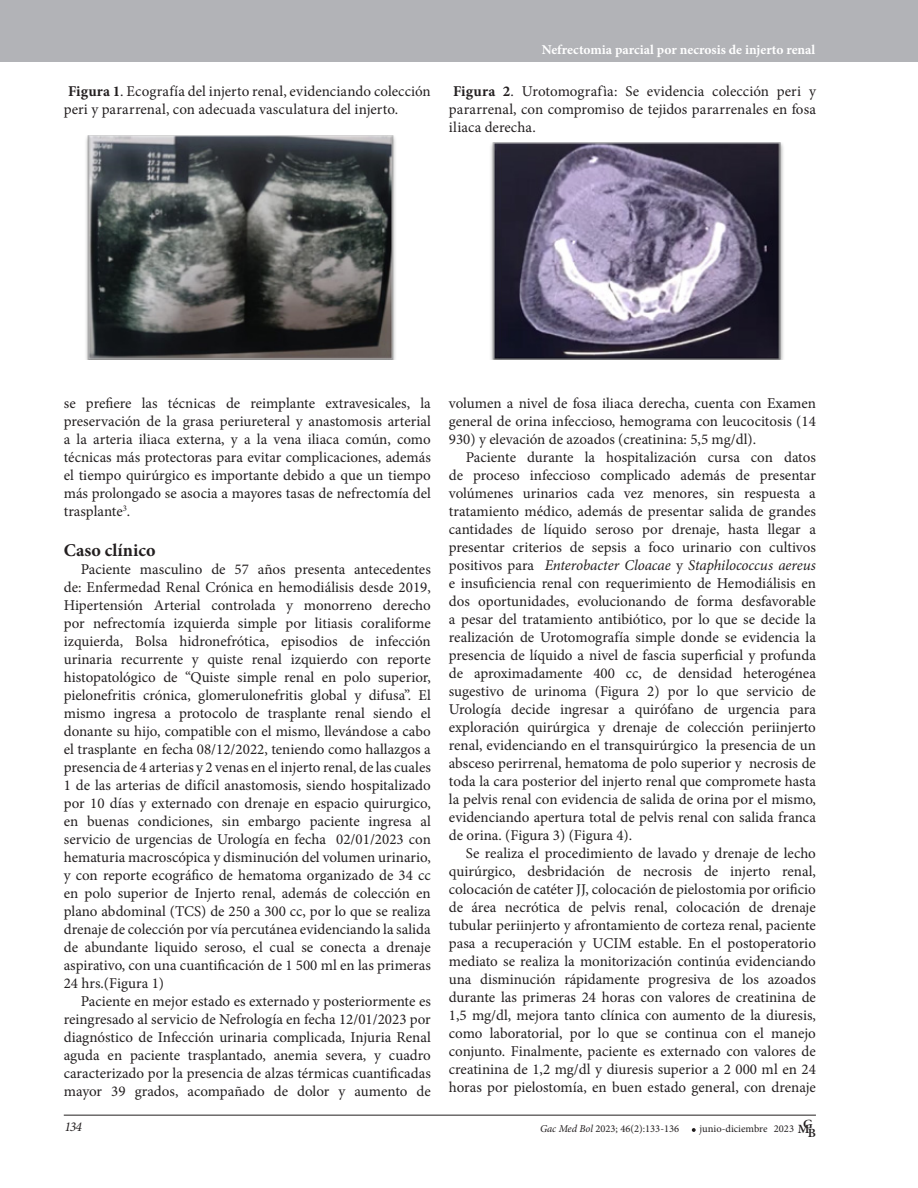
<style>
.page{position:relative;width:918px;height:1188px;background:#fff}
.page>*{position:absolute;margin:0;border:0;box-sizing:border-box;transform-origin:0 0}
.t1{font:700 18px "Minion Pro";color:#231f20}
.t2{font:15px/18px "Minion Pro";color:#231f20;text-align:justify}
.t3{font:700 13.5px "Minion Pro";color:#fff}
.t4{font:italic 13.5px "Minion Pro";color:#231f20}
.t5{font:600 12.6px "Minion Pro";color:#231f20;scale:1.05 1}
.t6{font:10.5px "Minion Pro";color:#231f20}
.s1{font-weight:700}
.s2{font-style:italic}
</style>
<div class="page">
<div style="left:0;top:1px;width:918px;height:61px;background:#b2b3b7"></div>
<hr style="left:64px;top:1115px;width:752px;height:1px;background:#231f20">
<svg style="left:692px;top:1128px;width:4px;height:4px"></svg>
<img style="left:86px;top:136px;width:310px;height:223px">
<img style="left:490px;top:142px;width:294px;height:217px">
<p class="t3" style="left:542px;top:40px;width:275px">Nefrectomia parcial por necrosis de injerto renal</p>
<p class="t2" style="left:64px;top:82px;width:369px"><span class="s1">Figura 1</span>. Ecografía del injerto renal, evidenciando colección peri y pararrenal, con adecuada vasculatura del injerto.</p>
<p class="t2" style="left:449px;top:82px;width:369px"><span class="s1">Figura 2</span>. Urotomografìa: Se evidencia colección peri y pararrenal, con compromiso de tejidos pararrenales en fosa iliaca derecha.</p>
<p class="t2" style="left:64px;top:394px;width:369px">se prefiere las técnicas de reimplante extravesicales, la preservación de la grasa periureteral y anastomosis arterial a la arteria iliaca externa, y a la vena iliaca común, como técnicas más protectoras para evitar complicaciones, además el tiempo quirúrgico es importante debido a que un tiempo más prolongado se asocia a mayores tasas de nefrectomía del trasplante<sup>3</sup>.</p>
<p class="t1" style="left:64px;top:537px;width:93px">Caso clínico</p>
<p class="t2" style="left:64px;top:560px;width:369px;text-indent:17px">Paciente masculino de 57 años presenta antecedentes de: Enfermedad Renal Crónica en hemodiálisis desde 2019, Hipertensión Arterial controlada y monorreno derecho por nefrectomía izquierda simple por litiasis coraliforme izquierda, Bolsa hidronefrótica, episodios de infección urinaria recurrente y quiste renal izquierdo con reporte histopatológico de “Quiste simple renal en polo superior, pielonefritis crónica, glomerulonefritis global y difusa”. El mismo ingresa a protocolo de trasplante renal siendo el donante su hijo, compatible con el mismo, llevándose a cabo el trasplante en fecha 08/12/2022, teniendo como hallazgos a presencia de 4 arterias y 2 venas en el injerto renal, de las cuales 1 de las arterias de difícil anastomosis, siendo hospitalizado por 10 días y externado con drenaje en espacio quirurgico, en buenas condiciones, sin embargo paciente ingresa al servicio de urgencias de Urología en fecha 02/01/2023 con hematuria macroscópica y disminución del volumen urinario, y con reporte ecográfico de hematoma organizado de 34 cc en polo superior de Injerto renal, además de colección en plano abdominal (TCS) de 250 a 300 cc, por lo que se realiza drenaje de colección por vía percutánea evidenciando la salida de abundante liquido seroso, el cual se conecta a drenaje aspirativo, con una cuantificación de 1 500 ml en las primeras 24 hrs.(Figura 1)</p>
<p class="t2" style="left:64px;top:992px;width:369px;text-indent:17px">Paciente en mejor estado es externado y posteriormente es reingresado al servicio de Nefrología en fecha 12/01/2023 por diagnóstico de Infección urinaria complicada, Injuria Renal aguda en paciente trasplantado, anemia severa, y cuadro caracterizado por la presencia de alzas térmicas cuantificadas mayor 39 grados, acompañado de dolor y aumento de</p>
<p class="t2" style="left:449px;top:394px;width:369px">volumen a nivel de fosa iliaca derecha, cuenta con Examen general de orina infeccioso, hemograma con leucocitosis (14<br>930) y elevación de azoados (creatinina: 5,5 mg/dl).</p>
<p class="t2" style="left:449px;top:448px;width:369px;text-indent:17px">Paciente durante la hospitalización cursa con datos de proceso infeccioso complicado además de presentar volúmenes urinarios cada vez menores, sin respuesta a tratamiento médico, además de presentar salida de grandes cantidades de líquido seroso por drenaje, hasta llegar a presentar criterios de sepsis a foco urinario con cultivos positivos para <span class="s2">Enterobacter Cloacae</span> y <span class="s2">Staphilococcus aereus </span>e insuficiencia renal con requerimiento de Hemodiálisis en dos oportunidades, evolucionando de forma desfavorable a pesar del tratamiento antibiótico, por lo que se decide la realización de Urotomografía simple donde se evidencia la presencia de líquido a nivel de fascia superficial y profunda de aproximadamente 400 cc, de densidad heterogénea sugestivo de urinoma (Figura 2) por lo que servicio de Urología decide ingresar a quirófano de urgencia para exploración quirúrgica y drenaje de colección periinjerto renal, evidenciando en el transquirúrgico la presencia de un absceso perirrenal, hematoma de polo superior y necrosis de toda la cara posterior del injerto renal que compromete hasta la pelvis renal con evidencia de salida de orina por el mismo, evidenciando apertura total de pelvis renal con salida franca de orina. (Figura 3) (Figura 4).</p>
<p class="t2" style="left:449px;top:844px;width:369px;text-indent:17px">Se realiza el procedimiento de lavado y drenaje de lecho quirúrgico, desbridación de necrosis de injerto renal, colocación de catéter JJ, colocación de pielostomia por orificio de área necrótica de pelvis renal, colocación de drenaje tubular periinjerto y afrontamiento de corteza renal, paciente pasa a recuperación y UCIM estable. En el postoperatorio mediato se realiza la monitorización continúa evidenciando una disminución rápidamente progresiva de los azoados durante las primeras 24 horas con valores de creatinina de 1,5 mg/dl, mejora tanto clínica con aumento de la diuresis, como laboratorial, por lo que se continua con el manejo conjunto. Finalmente, paciente es externado con valores de creatinina de 1,2 mg/dl y diuresis superior a 2 000 ml en 24 horas por pielostomía, en buen estado general, con drenaje</p>
<p class="t4" style="left:64px;top:1118px;width:19px">134</p>
<p class="t5" style="left:798px;top:1118px;width:16px">MG</p>
<p class="t6" style="left:540px;top:1122px;width:141px"><span class="s2">Gac Med Bol</span> 2023; 46(2):133-136</p>
<p class="t6" style="left:700px;top:1122px;width:96px">junio-diciembre 2023</p>
<p class="t5" style="left:808px;top:1124px;width:9px">B</p>
</div>
